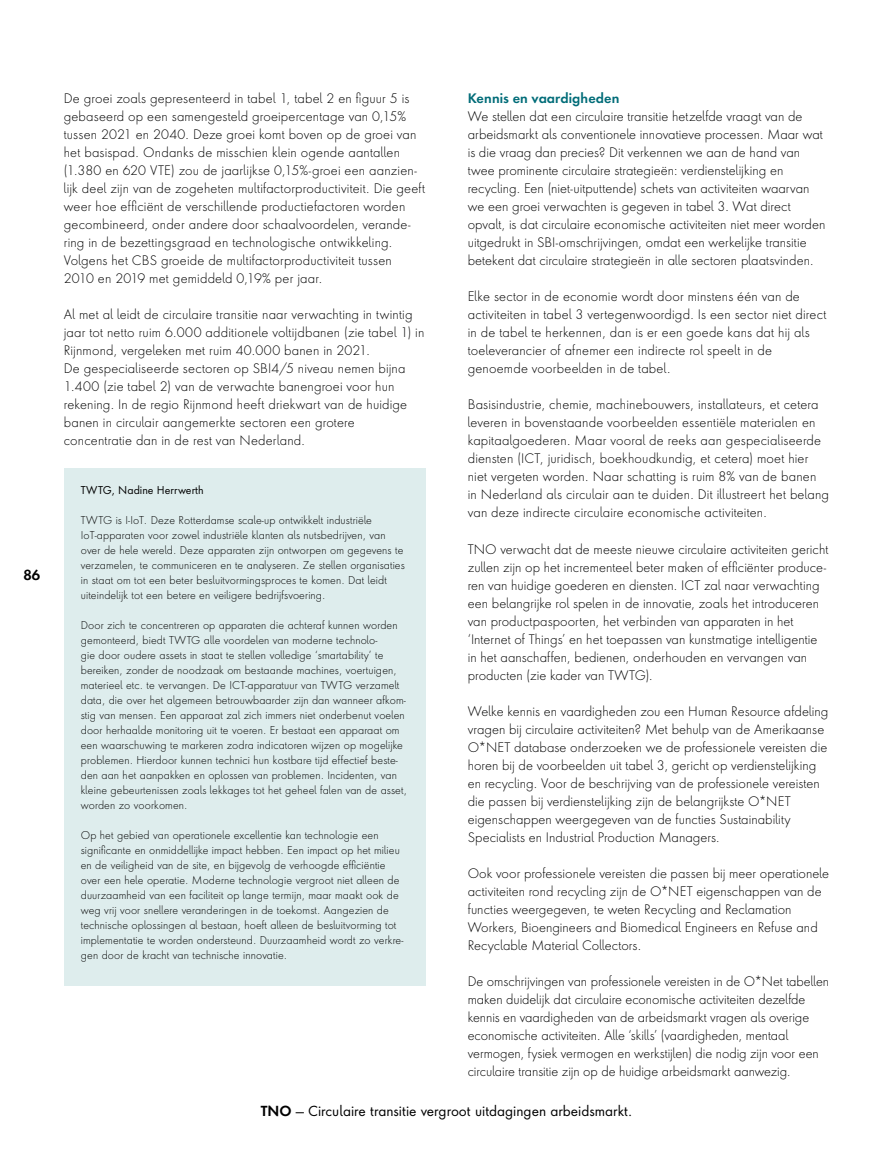
<style>
.page{position:relative;width:893px;height:1149px;background:#fff}
.page>*{position:absolute;margin:0;border:0;box-sizing:border-box;transform-origin:0 0}
.t1{font:13.5px "Futura Next";color:#000}
.t2{font:600 13.5px "Futura Next";color:#000}
.BODY_TEKST{font:300 12.75px/18px "Futura Next";letter-spacing:.005em;color:#000}
.BODY_TEKST-2{font:600 12.75px "Futura Next";letter-spacing:.01em;color:#006c78}
.Tabel_-_TEKST_7pt{font:300 10.5px/15px "Futura Next";letter-spacing:.01em;color:#000}
.Tabel_-_TEKST_7pt-2{font:10.5px "Futura Next";color:#000}
.s1{font-weight:600}
</style>
<div class="page">
<div style="left:64px;top:468px;width:361px;height:517px;background:#deeded"></div>
<p class="t2" style="left:24px;top:565px;width:18px">86</p>
<p class="BODY_TEKST" style="left:64px;top:90px;width:363px">De groei zoals gepresenteerd in tabel 1, tabel 2 en figuur 5 is gebaseerd op een samengesteld groeipercentage van 0,15% tussen 2021 en 2040. Deze groei komt boven op de groei van het basispad. Ondanks de misschien klein ogende aantallen (1.380 en 620 VTE) zou de jaarlijkse 0,15%-groei een aanzien&shy;lijk deel zijn van de zogeheten multifactorproductiviteit. Die geeft weer hoe efficiënt de verschillende productiefactoren worden gecombineerd, onder andere door schaalvoordelen, verande&shy;ring in de bezettingsgraad en technologische ontwikkeling.<br>Volgens het CBS groeide de multifactorproductiviteit tussen 2010 en 2019 met gemiddeld 0,19% per jaar.</p>
<p class="BODY_TEKST" style="left:64px;top:306px;width:362px">Al met al leidt de circulaire transitie naar verwachting in twintig jaar tot netto ruim 6.000 additionele voltijdbanen (zie tabel 1) in<br>Rijnmond, vergeleken met ruim 40.000 banen in 2021.</p>
<p class="BODY_TEKST" style="left:64px;top:360px;width:345px">De gespecialiseerde sectoren op SBI4/5 niveau nemen bijna 1.400 (zie tabel 2) van de verwachte banengroei voor hun rekening. In de regio Rijnmond heeft driekwart van de huidige banen in circulair aangemerkte sectoren een grotere concentratie dan in de rest van Nederland.</p>
<p class="Tabel_-_TEKST_7pt-2" style="left:81px;top:482px;width:125px">TWTG, Nadine Herrwerth</p>
<p class="Tabel_-_TEKST_7pt" style="left:81px;top:512px;width:326px">TWTG is I-IoT. Deze Rotterdamse scale-up ontwikkelt industriële IoT-apparaten voor zowel industriële klanten als nutsbedrijven, van over de hele wereld. Deze apparaten zijn ontworpen om gegevens te verzamelen, te communiceren en te analyseren. Ze stellen organisaties in staat om tot een beter besluitvormingsproces te komen. Dat leidt uiteindelijk tot een betere en veiligere bedrijfsvoering.</p>
<p class="Tabel_-_TEKST_7pt" style="left:81px;top:617px;width:328px">Door zich te concentreren op apparaten die achteraf kunnen worden gemonteerd, biedt TWTG alle voordelen van moderne technolo-<br>gie door oudere assets in staat te stellen volledige ‘smartability’ te bereiken, zonder de noodzaak om bestaande machines, voertuigen, materieel etc. te vervangen. De ICT-apparatuur van TWTG verzamelt data, die over het algemeen betrouwbaarder zijn dan wanneer afkom&shy;stig van mensen. Een apparaat zal zich immers niet onderbenut voelen door herhaalde monitoring uit te voeren. Er bestaat een apparaat om een waarschuwing te markeren zodra indicatoren wijzen op mogelijke problemen. Hierdoor kunnen technici hun kostbare tijd effectief beste&shy;den aan het aanpakken en oplossen van problemen. Incidenten, van kleine gebeurtenissen zoals lekkages tot het geheel falen van de asset, worden zo voorkomen.</p>
<p class="Tabel_-_TEKST_7pt" style="left:81px;top:827px;width:324px">Op het gebied van operationele excellentie kan technologie een significante en onmiddellijke impact hebben. Een impact op het milieu en de veiligheid van de site, en bijgevolg de verhoogde efficiëntie over een hele operatie. Moderne technologie vergroot niet alleen de duurzaamheid van een faciliteit op lange termijn, maar maakt ook de weg vrij voor snellere veranderingen in de toekomst. Aangezien de technische oplossingen al bestaan, hoeft alleen de besluitvorming tot implementatie te worden ondersteund. Duurzaamheid wordt zo verkre&shy;gen door de kracht van technische innovatie.</p>
<p class="BODY_TEKST-2" style="left:468px;top:90px;width:153px">Kennis en vaardigheden</p>
<p class="BODY_TEKST" style="left:468px;top:108px;width:359px">We stellen dat een circulaire transitie hetzelfde vraagt van de arbeidsmarkt als conventionele innovatieve processen. Maar wat is die vraag dan precies? Dit verkennen we aan de hand van twee prominente circulaire strategieën: verdienstelijking en recycling. Een (niet-uitputtende) schets van activiteiten waarvan we een groei verwachten is gegeven in tabel 3. Wat direct opvalt, is dat circulaire economische activiteiten niet meer worden uitgedrukt in SBI-omschrijvingen, omdat een werkelijke transitie betekent dat circulaire strategieën in alle sectoren plaatsvinden.</p>
<p class="BODY_TEKST" style="left:468px;top:288px;width:360px">Elke sector in de economie wordt door minstens één van de activiteiten in tabel 3 vertegenwoordigd. Is een sector niet direct in de tabel te herkennen, dan is er een goede kans dat hij als toeleverancier of afnemer een indirecte rol speelt in de genoemde voorbeelden in de tabel.</p>
<p class="BODY_TEKST" style="left:468px;top:396px;width:363px">Basisindustrie, chemie, machinebouwers, installateurs, et cetera leveren in bovenstaande voorbeelden essentiële materialen en kapitaalgoederen. Maar vooral de reeks aan gespecialiseerde diensten (ICT, juridisch, boekhoudkundig, et cetera) moet hier niet vergeten worden. Naar schatting is ruim 8% van de banen<br>in Nederland als circulair aan te duiden. Dit illustreert het belang van deze indirecte circulaire economische activiteiten.</p>
<p class="BODY_TEKST" style="left:468px;top:540px;width:362px">TNO verwacht dat de meeste nieuwe circulaire activiteiten gericht zullen zijn op het incrementeel beter maken of efficiënter produce&shy;ren van huidige goederen en diensten. ICT zal naar verwachting een belangrijke rol spelen in de innovatie, zoals het introduceren van productpaspoorten, het verbinden van apparaten in het ‘Internet of Things’ en het toepassen van kunstmatige intelligentie in het aanschaffen, bedienen, onderhouden en vervangen van producten (zie kader van TWTG).</p>
<p class="BODY_TEKST" style="left:468px;top:702px;width:362px">Welke kennis en vaardigheden zou een Human Resource afdeling vragen bij circulaire activiteiten? Met behulp van de Amerikaanse O*NET database onderzoeken we de professionele vereisten die horen bij de voorbeelden uit tabel 3, gericht op verdienstelijking en recycling. Voor de beschrijving van de professionele vereisten die passen bij verdienstelijking zijn de belangrijkste O*NET eigenschappen weergegeven van de functies Sustainability Specialists en Industrial Production Managers.</p>
<p class="BODY_TEKST" style="left:468px;top:864px;width:363px">Ook voor professionele vereisten die passen bij meer operationele activiteiten rond recycling zijn de O*NET eigenschappen van de functies weergegeven, te weten Recycling and Reclamation Workers, Bioengineers and Biomedical Engineers en Refuse and Recyclable Material Collectors.</p>
<p class="BODY_TEKST" style="left:468px;top:972px;width:363px">De omschrijvingen van professionele vereisten in de O*Net tabellen maken duidelijk dat circulaire economische activiteiten dezelfde kennis en vaardigheden van de arbeidsmarkt vragen als overige economische activiteiten. Alle ‘skills’ (vaardigheden, mentaal vermogen, fysiek vermogen en werkstijlen) die nodig zijn voor een circulaire transitie zijn op de huidige arbeidsmarkt aanwezig.</p>
<p class="t1" style="left:261px;top:1100px;width:373px"><span class="s1">TNO</span> — Circulaire transitie vergroot uitdagingen arbeidsmarkt.</p>
</div>
